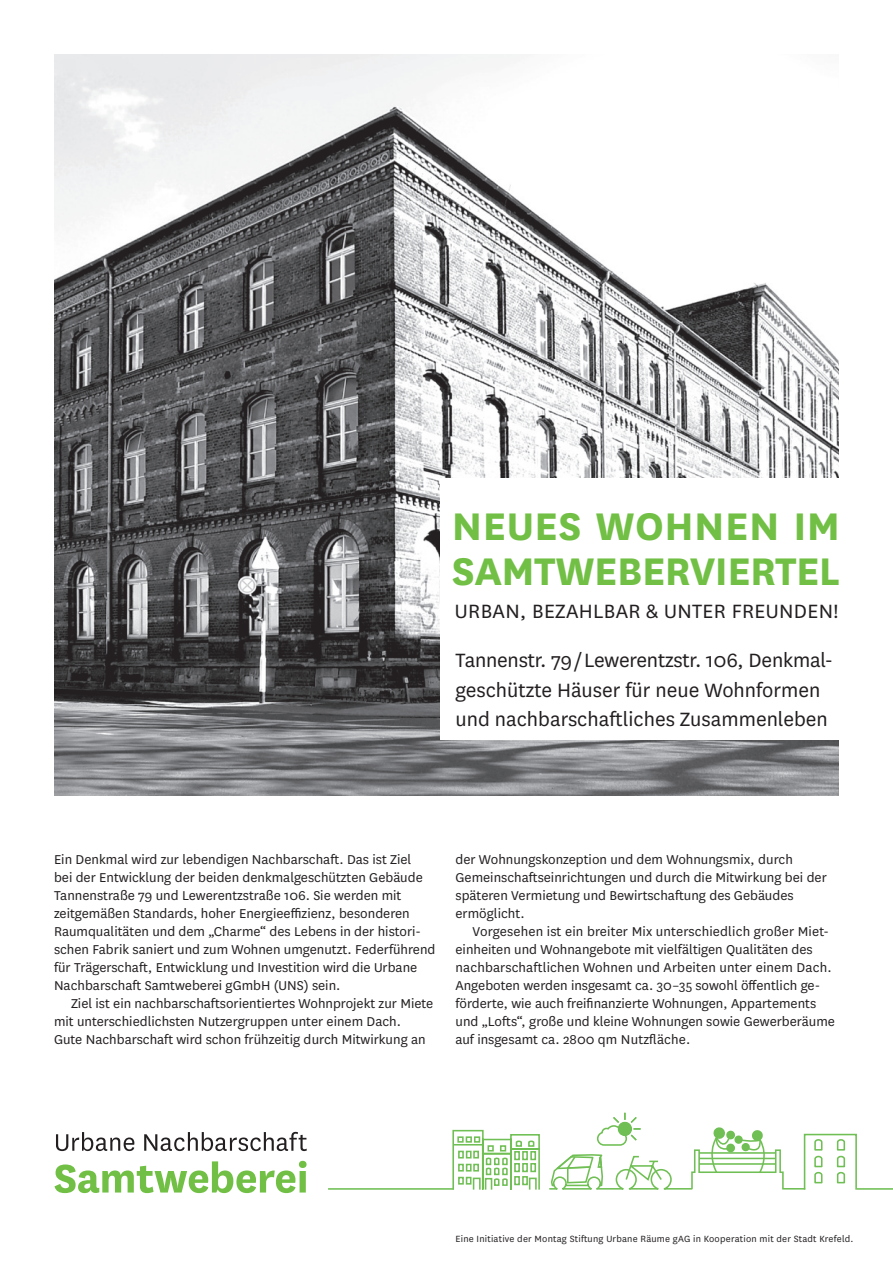
<style>
.page{position:relative;width:893px;height:1263px;background:#fff}
.page>*{position:absolute;margin:0;border:0;box-sizing:border-box;transform-origin:0 0}
.t1{font:700 45px/45px "National";letter-spacing:-.015em;color:#71bf44}
.t2{font:22.5px/49.2px "National";color:#231f20}
.t3{font:15px/18px "National";color:#231f20}
.t4{font:10.5px "National";letter-spacing:.02em;color:#231f20}
</style>
<div class="page">
<img style="left:54px;top:54px;width:785px;height:741px">
<div style="left:440px;top:478px;width:414px;height:262px;background:#fff"></div>
<svg style="left:187px;top:1132px;width:111px;height:1px"></svg>
<svg style="left:57px;top:1191px;width:249px;height:2px"></svg>
<svg style="left:453px;top:1129px;width:31px;height:4px"></svg>
<svg style="left:54px;top:1133px;width:804px;height:58px"></svg>
<svg style="left:813px;top:1138px;width:33px;height:46px"></svg>
<svg style="left:548px;top:1112px;width:259px;height:79px"></svg>
<hr style="left:858px;top:1188px;width:35px;height:2px;background:#6fbf54">
<hr style="left:452px;top:1131px;width:2px;height:57px;background:#6fbf54">
<h1 class="t1" style="left:452px;top:500px;width:390px">NEUES WOHNEN IM<br>SAMTWEBERVIERTEL</h1>
<h2 class="t2" style="left:455px;top:586px;width:385px">urban, bezahlbar &amp; unter Freunden!<br>Tannenstr. 79 / Lewerentzstr. 106, Denkmal-</h2>
<h2 class="t2" style="left:455px;top:674px;width:374px;line-height:29.2px">geschützte Häuser für neue Wohnformen und nachbarschaftliches Zusammenleben</h2>
<p class="t3" style="left:54px;top:850px;width:383px">Ein Denkmal wird zur lebendigen Nachbarschaft. Das ist Ziel<br>bei der Entwicklung der beiden denkmalgeschützten Gebäude Tannenstraße 79 und Lewerentzstraße 106. Sie werden mit zeitgemäßen Standards, hoher Energieeffizienz, besonderen Raumqualitäten und dem „Charme“ des Lebens in der histori&shy;schen Fabrik saniert und zum Wohnen umgenutzt. Federführend für Trägerschaft, Entwicklung und Investition wird die Urbane Nachbarschaft Samtweberei gGmbH (UNS) sein.</p>
<p class="t3" style="left:54px;top:994px;width:381px;text-indent:17px">Ziel ist ein nachbarschaftsorientiertes Wohnprojekt zur Miete mit unterschiedlichsten N utzergruppen unter einem Dach.<br>Gute N achbarschaft wird schon frühzeitig durch Mitwirkung an</p>
<p class="t3" style="left:455px;top:850px;width:373px">der Wohnungskonzeption und dem Wohnungsmix, durch Gemeinschaftseinrichtungen und durch die Mitwirkung bei der späteren Vermietung und Bewirtschaftung des Gebäudes ermöglicht.</p>
<p class="t3" style="left:455px;top:922px;width:381px;text-indent:17px">Vorgesehen ist ein breiter Mix unterschiedlich großer Miet&shy;einheiten und Wohnangebote mit vielfältigen Qualitäten des nachbarschaftlichen Wohnen und Arbeiten unter einem Dach.<br>Angeboten werden insgesamt ca. 30–35 sowohl öffentlich ge&shy;förderte, wie auch freifinanzierte Wohnungen, Appartements und „Lofts“, große und kleine Wohnungen sowie Gewerberäume auf insgesamt ca. 2800 qm N utzfläche.</p>
<p class="t4" style="left:455px;top:1232px;width:399px">Eine Initiative der Montag Stiftung Urbane Räume gAG in Kooperation mit der Stadt Krefeld.</p>
</div>
